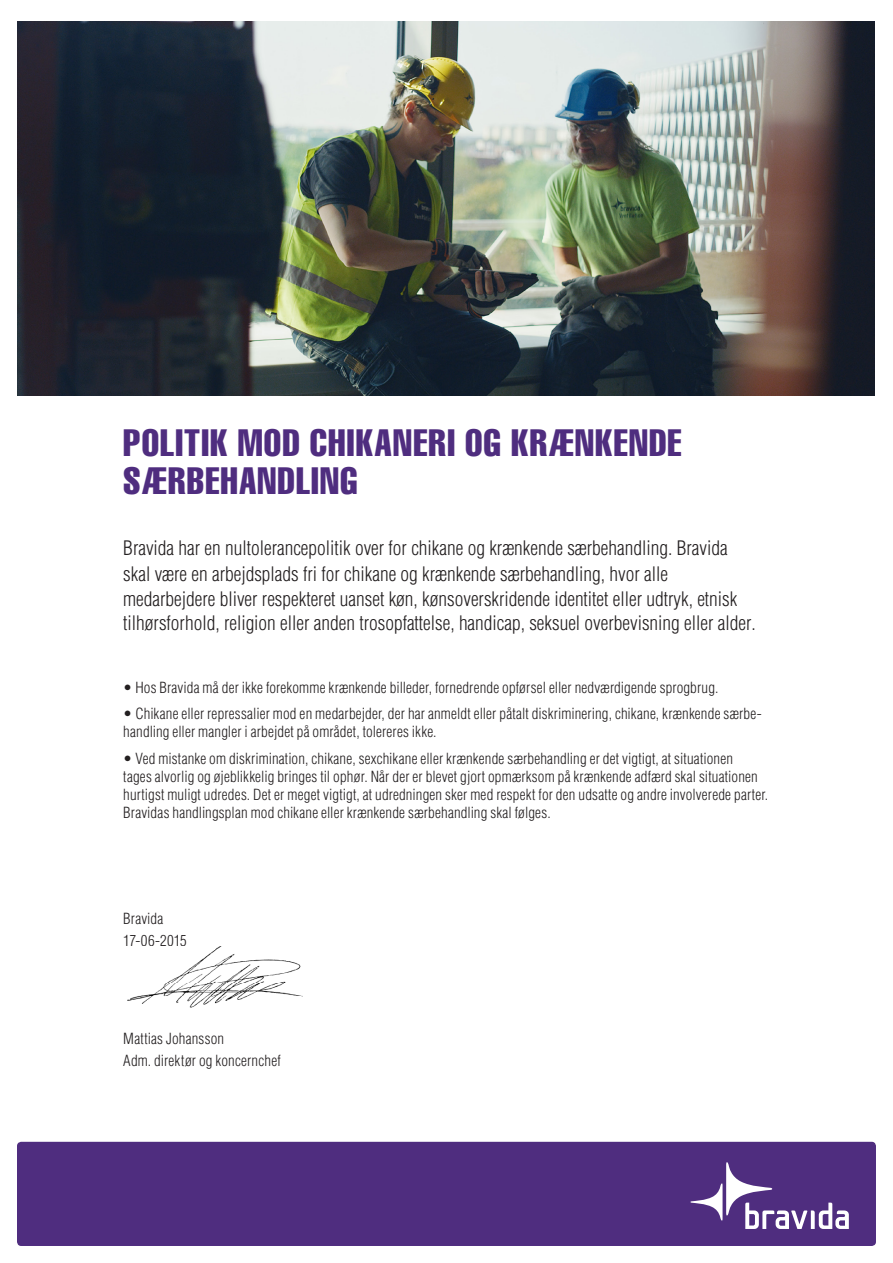
<style>
.page{position:relative;width:893px;height:1263px;background:#fff}
.page>*{position:absolute;margin:0;border:0;box-sizing:border-box;transform-origin:0 0}
.Ingress{font:37.5px/37.5px "Helvetica LT Std Comp";letter-spacing:.03em;color:#4f2d7f}
.Ingress-2{font:300 condensed 19.5px/25.2px "Helvetica LT Std";color:#231f20}
.Bravida_bröd{font:300 condensed 15px/18px "Helvetica LT Std";letter-spacing:.01em;color:#231f20}
</style>
<div class="page">
<div style="left:17px;top:1142px;width:859px;height:104px;background:#4f2d7f;border-radius:4px"></div>
<img style="left:127px;top:946px;width:176px;height:62px">
<svg style="left:690px;top:1162px;width:159px;height:67px"></svg>
<img style="left:17px;top:21px;width:858px;height:374px">
<p class="Ingress" style="left:123px;top:424px;width:560px">POLITIK MOD CHIKANERI OG KRÆNKENDE<br>SÆRBEHANDLING</p>
<p class="Ingress-2" style="left:123px;top:535px;width:634px">Bravida har en nultolerancepolitik over for chikane og krænkende særbehandling. Bravida skal være en arbejdsplads fri for chikane og krænkende særbehandling, hvor alle medarbejdere bliver respekteret uanset køn, kønsoverskridende identitet eller udtryk, etnisk tilhørsforhold, religion eller anden trosopfattelse, handicap, seksuel overbevisning eller alder.</p>
<p class="Bravida_bröd" style="left:123px;top:678px;width:597px">• Hos Bravida må der ikke forekomme krænkende billeder, fornedrende opførsel eller nedværdigende sprogbrug.</p>
<p class="Bravida_bröd" style="left:123px;top:705px;width:640px">• Chikane eller repressalier mod en medarbejder, der har anmeldt eller påtalt diskriminering, chikane, krænkende særbe&shy;handling eller mangler i arbejdet på området, tolereres ikke.</p>
<p class="Bravida_bröd" style="left:123px;top:749px;width:646px">• Ved mistanke om diskrimination, chikane, sexchikane eller krænkende særbehandling er det vigtigt, at situationen<br>tages alvorlig og øjeblikkelig bringes til ophør. Når der er blevet gjort opmærksom på krænkende adfærd skal situationen hurtigst muligt udredes. Det er meget vigtigt, at udredningen sker med respekt for den udsatte og andre involverede parter.<br>Bravidas handlingsplan mod chikane eller krænkende særbehandling skal følges.</p>
<p class="Bravida_bröd" style="left:123px;top:909px;width:42px">Bravida</p>
<p class="Bravida_bröd" style="left:123px;top:932px;width:65px">17-06-2015</p>
<p class="Bravida_bröd" style="left:123px;top:1029px;width:102px">Mattias Johansson</p>
<p class="Bravida_bröd" style="left:123px;top:1051px;width:159px">Adm. direktør og koncernchef</p>
</div>
